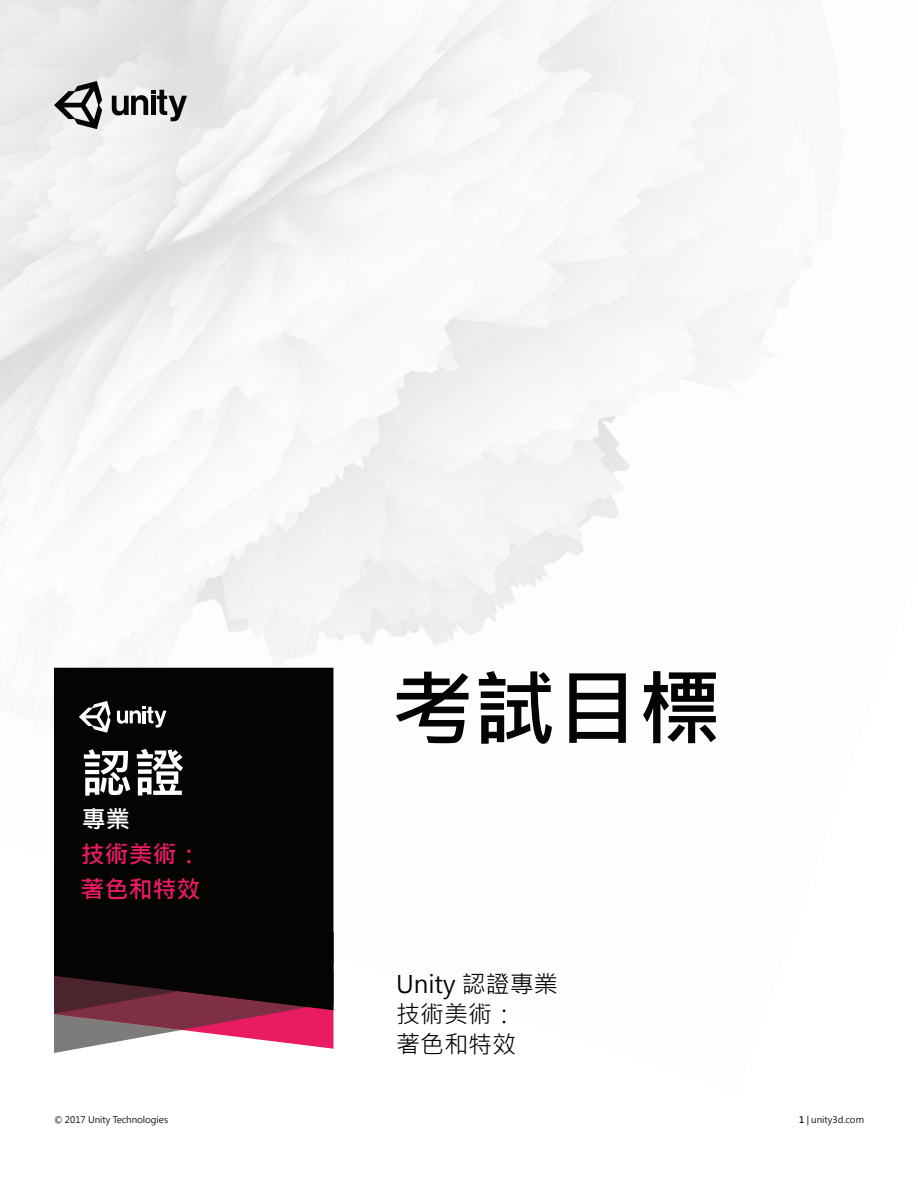
<style>
.page{position:relative;width:918px;height:1188px;background:#fff}
.page>*{position:absolute;margin:0;border:0;box-sizing:border-box;transform-origin:0 0}
.t1{font:700 82.5px "Microsoft Jheng Hei";color:#040503}
.t2{font:700 52.5px "Microsoft Jheng Hei";color:#fff}
.t3{font:24px/30px "Microsoft Jheng Hei";color:#040503}
.t4{font:700 24px/35.1px "Microsoft Jheng Hei";color:#e91b63}
.t5{font:700 24px "Microsoft Jheng Hei";color:#fff}
.t6{font:9px "Microsoft Jheng Hei";color:#040503}
.s1{font-weight:700}
</style>
<div class="page">
<img style="left:0;top:0;width:796px;height:1049px">
<svg style="left:54px;top:81px;width:48px;height:48px"></svg>
<svg style="left:112px;top:90px;width:75px;height:31px"></svg>
<div style="left:54px;top:668px;width:279px;height:264px;background:#040503"></div>
<svg style="left:54px;top:932px;width:279px;height:121px;background:#55323c"></svg>
<svg style="left:79px;top:701px;width:32px;height:32px"></svg>
<svg style="left:117px;top:707px;width:50px;height:21px"></svg>
<h2 class="t2" style="left:80px;top:741px;width:106px">認證</h2>
<h3 class="t5" style="left:82px;top:804px;width:49px">專業</h3>
<h3 class="t4" style="left:80px;top:837px;width:122px">技術美術：著色和特效</h3>
<h1 class="t1" style="left:391px;top:657px;width:331px">考試目標</h1>
<h3 class="t3" style="left:396px;top:969px;width:163px">Unity 認證專業技術美術：<br>著色和特效</h3>
<p class="t6" style="left:54px;top:1114px;width:116px">© 2017 Unity Technologies</p>
<p class="t6" style="left:799px;top:1114px;width:66px"><span class="s1">1</span> | unity3d.com</p>
</div>
